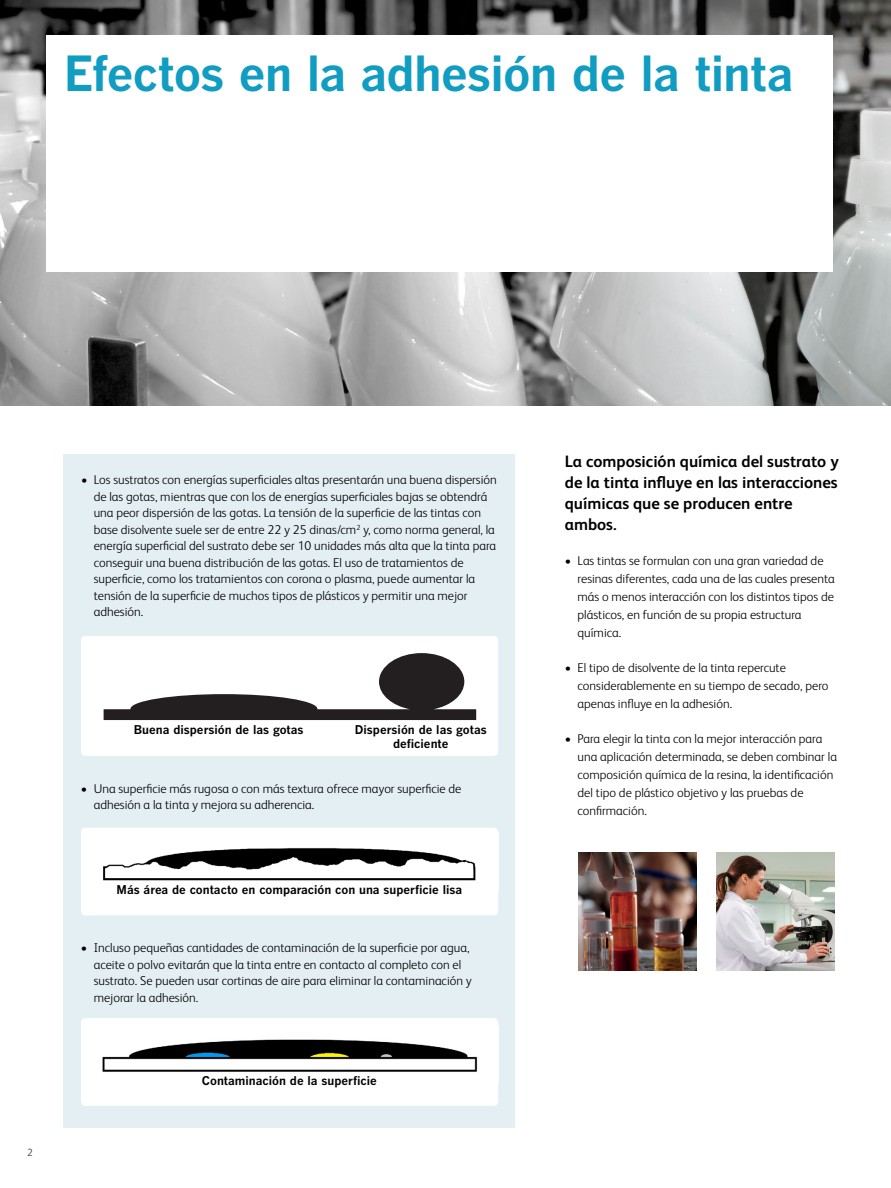
<style>
.page{position:relative;width:891px;height:1188px;background:#fff}
.page>*{position:absolute;margin:0;border:0;box-sizing:border-box;transform-origin:0 0}
.t1{font:700 48px "Benton Gothic";letter-spacing:-.02em;color:#109dc1}
.t2{font:700 16.5px/21px "FS Albert Pro";color:#000}
.t3{font:300 12.75px/16.5px "FS Albert Pro";color:#000}
.t4{font:700 12px/13.5px "Benton Gothic";color:#000;text-align:center}
.t5{font:300 10.5px "FS Albert Pro";color:#414042}
</style>
<div class="page">
<div style="left:64px;top:454px;width:451px;height:674px;background:#e4eff4"></div>
<img style="left:0;top:0;width:891px;height:406px">
<div style="left:46px;top:36px;width:787px;height:236px;background:#fff"></div>
<img style="left:578px;top:852px;width:118px;height:118px">
<img style="left:716px;top:852px;width:118px;height:118px">
<div style="left:81px;top:636px;width:417px;height:120px;background:#fff;border-radius:4px"></div>
<svg style="left:104px;top:653px;width:372px;height:67px"></svg>
<div style="left:81px;top:828px;width:417px;height:87px;background:#fff;border-radius:4px"></div>
<img style="left:103px;top:848px;width:373px;height:33px">
<div style="left:81px;top:1018px;width:417px;height:88px;background:#fff;border-radius:4px"></div>
<img style="left:102px;top:1039px;width:376px;height:33px">
<h1 class="t1" style="left:64px;top:45px;width:732px">Efectos en la adhesión de la tinta</h1>
<p class="t5" style="left:27px;top:1145px;width:7px">2</p>
<p class="t3" style="left:94px;top:471px;width:405px;text-indent:-13px">• Los sustratos con energías superficiales altas presentarán una buena dispersión de las gotas, mientras que con los de energías superficiales bajas se obtendrá una peor dispersión de las gotas. La tensión de la superficie de las tintas con base disolvente suele ser de entre 22 y 25 dinas/cm<sup>2</sup> y, como norma general, la energía superficial del sustrato debe ser 10 unidades más alta que la tinta para conseguir una buena distribución de las gotas. El uso de tratamientos de superficie, como los tratamientos con corona o plasma, puede aumentar la tensión de la superficie de muchos tipos de plásticos y permitir una mejor adhesión.</p>
<p class="t4" style="left:134px;top:723px;width:171px">Buena dispersión de las gotas</p>
<p class="t4" style="left:355px;top:723px;width:133px">Dispersión de las gotas deficiente</p>
<p class="t3" style="left:94px;top:780px;width:369px;text-indent:-13px">• Una superficie más rugosa o con más textura ofrece mayor superficie de adhesión a la tinta y mejora su adherencia.</p>
<p class="t4" style="left:117px;top:883px;width:347px">Más área de contacto en comparación con una superficie lisa</p>
<p class="t3" style="left:94px;top:939px;width:380px;text-indent:-13px">• Incluso pequeñas cantidades de contaminación de la superficie por agua, aceite o polvo evitarán que la tinta entre en contacto al completo con el sustrato. Se pueden usar cortinas de aire para eliminar la contaminación y mejorar la adhesión.</p>
<p class="t4" style="left:202px;top:1074px;width:177px">Contaminación de la superficie</p>
<p class="t2" style="left:565px;top:450px;width:276px">La composición química del sustrato y de la tinta influye en las interacciones químicas que se producen entre ambos.</p>
<p class="t3" style="left:578px;top:551px;width:259px;line-height:18px;text-indent:-13px">• Las tintas se formulan con una gran variedad de resinas diferentes, cada una de las cuales presenta más o menos interacción con los distintos tipos de plásticos, en función de su propia estructura química.</p>
<p class="t3" style="left:578px;top:658px;width:252px;line-height:18px;text-indent:-13px">• El tipo de disolvente de la tinta repercute considerablemente en su tiempo de secado, pero apenas influye en la adhesión.</p>
<p class="t3" style="left:578px;top:729px;width:261px;line-height:18px;text-indent:-13px">• Para elegir la tinta con la mejor interacción para una aplicación determinada, se deben combinar la composición química de la resina, la identificación del tipo de plástico objetivo y las pruebas de confirmación.</p>
</div>
